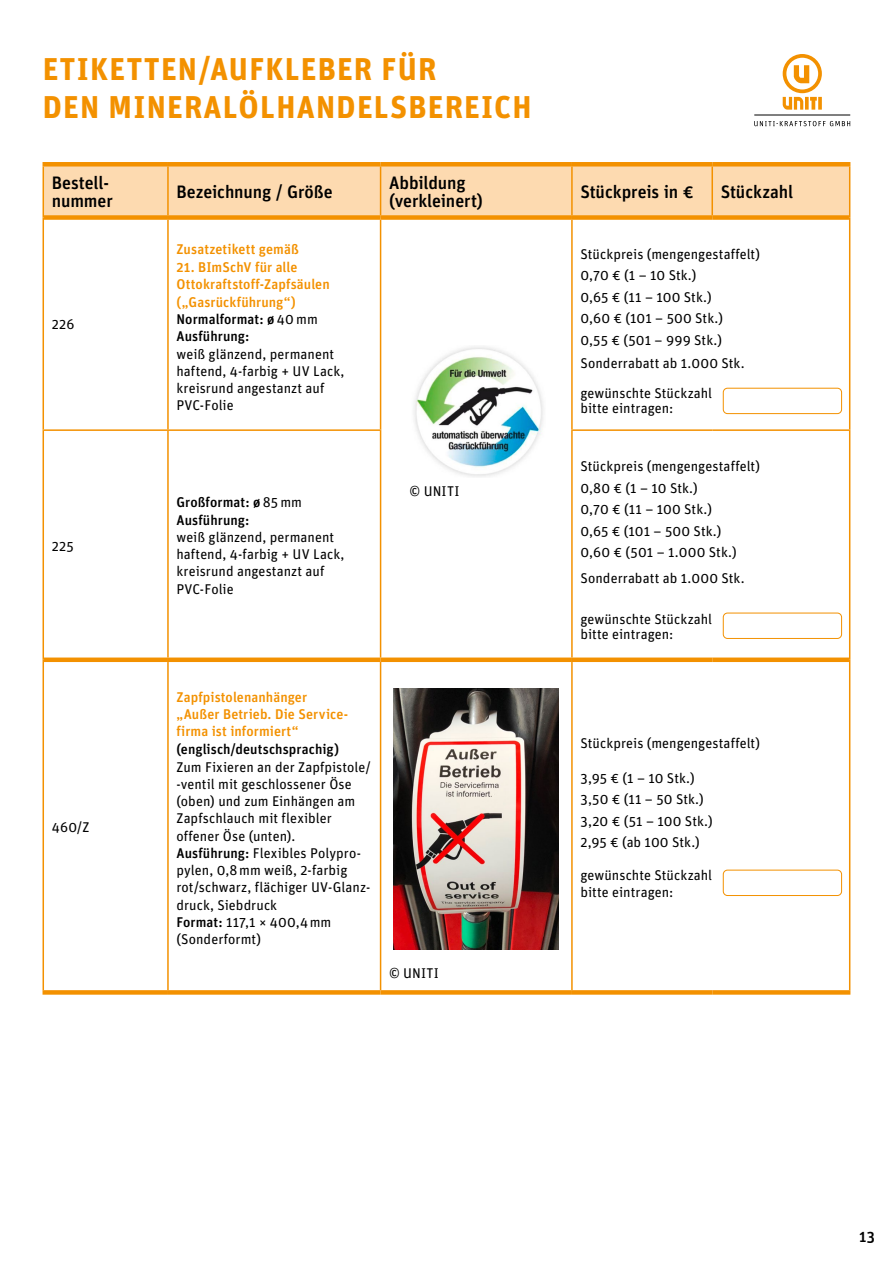
<style>
.page{position:relative;width:893px;height:1263px;background:#fff}
.page>*{position:absolute;margin:0;border:0;box-sizing:border-box;transform-origin:0 0}
.t1{font:700 31.5px/37.5px "Unit OT";letter-spacing:.04em;color:#f39100}
.t2{font:500 18px/18px "Unit OT";letter-spacing:-.01em;color:#000}
.t3{font:500 15.75px "Unit OT";color:#000}
.t4{font:14.1px/17.2px "Unit OT";letter-spacing:.005em;color:#000}
.t5{font:500 14.1px/17.4px "Unit OT";letter-spacing:.005em;color:#f39100}
.t6{font:500 14.1px/17.2px "Unit OT";letter-spacing:.005em;color:#000}
.s1{color:#000}
.s2{font-weight:400;color:#000}
.s3{font-weight:400}
.s4{font-weight:500}
</style>
<div class="page">
<img style="left:414px;top:346px;width:129px;height:131px">
<div style="left:723px;top:388px;width:119px;height:26px;border:1px solid #f39100;border-radius:4px"></div>
<div style="left:723px;top:613px;width:119px;height:26px;border:1px solid #f39100;border-radius:4px"></div>
<div style="left:723px;top:870px;width:119px;height:26px;border:1px solid #f39100;border-radius:4px"></div>
<img style="left:394px;top:689px;width:165px;height:261px">
<div style="left:44px;top:167px;width:805px;height:48px;background:#fddab0"></div>
<div style="left:43px;top:162px;width:125px;height:5px;background:#f39100"></div>
<div style="left:168px;top:162px;width:213px;height:5px;background:#f39100"></div>
<div style="left:381px;top:162px;width:191px;height:5px;background:#f39100"></div>
<div style="left:572px;top:162px;width:140px;height:5px;background:#f39100"></div>
<div style="left:712px;top:162px;width:138px;height:5px;background:#f39100"></div>
<hr style="left:43px;top:167px;width:1px;height:51px;background:#f39100">
<hr style="left:849px;top:167px;width:1px;height:51px;background:#f39100">
<hr style="left:43px;top:218px;width:1px;height:211px;background:#f39100">
<hr style="left:43px;top:431px;width:1px;height:229px;background:#f39100">
<hr style="left:43px;top:660px;width:1px;height:330px;background:#f39100">
<hr style="left:167px;top:220px;width:2px;height:209px;background:#f39100">
<hr style="left:167px;top:431px;width:2px;height:226px;background:#f39100">
<hr style="left:167px;top:662px;width:2px;height:328px;background:#f39100">
<hr style="left:380px;top:220px;width:1px;height:209px;background:#f39100">
<hr style="left:380px;top:431px;width:1px;height:226px;background:#f39100">
<hr style="left:380px;top:662px;width:1px;height:328px;background:#f39100">
<hr style="left:571px;top:220px;width:2px;height:209px;background:#f39100">
<hr style="left:571px;top:431px;width:2px;height:226px;background:#f39100">
<hr style="left:571px;top:662px;width:2px;height:328px;background:#f39100">
<hr style="left:849px;top:218px;width:1px;height:211px;background:#f39100">
<hr style="left:849px;top:431px;width:1px;height:229px;background:#f39100">
<hr style="left:849px;top:660px;width:1px;height:330px;background:#f39100">
<div style="left:44px;top:215px;width:124px;height:5px;background:#f39100"></div>
<div style="left:168px;top:215px;width:213px;height:5px;background:#f39100"></div>
<div style="left:381px;top:215px;width:191px;height:5px;background:#f39100"></div>
<div style="left:572px;top:215px;width:140px;height:5px;background:#f39100"></div>
<div style="left:712px;top:215px;width:137px;height:5px;background:#f39100"></div>
<hr style="left:43px;top:429px;width:125px;height:2px;background:#f39100">
<hr style="left:168px;top:429px;width:213px;height:2px;background:#f39100">
<hr style="left:571px;top:429px;width:141px;height:2px;background:#f39100">
<hr style="left:712px;top:429px;width:138px;height:2px;background:#f39100">
<div style="left:44px;top:657px;width:124px;height:5px;background:#f39100"></div>
<div style="left:168px;top:657px;width:213px;height:5px;background:#f39100"></div>
<div style="left:381px;top:657px;width:191px;height:5px;background:#f39100"></div>
<div style="left:572px;top:657px;width:140px;height:5px;background:#f39100"></div>
<div style="left:712px;top:657px;width:137px;height:5px;background:#f39100"></div>
<div style="left:43px;top:990px;width:125px;height:5px;background:#f39100"></div>
<div style="left:168px;top:990px;width:213px;height:5px;background:#f39100"></div>
<div style="left:381px;top:990px;width:191px;height:5px;background:#f39100"></div>
<div style="left:572px;top:990px;width:140px;height:5px;background:#f39100"></div>
<div style="left:712px;top:990px;width:138px;height:5px;background:#f39100"></div>
<hr style="left:167px;top:167px;width:2px;height:48px;background:#f39100">
<hr style="left:380px;top:167px;width:1px;height:48px;background:#f39100">
<hr style="left:571px;top:167px;width:2px;height:48px;background:#f39100">
<hr style="left:711px;top:167px;width:2px;height:48px;background:#f39100">
<svg style="left:783px;top:54px;width:39px;height:56px"></svg>
<svg style="left:754px;top:121px;width:96px;height:5px"></svg>
<hr style="left:754px;top:115px;width:96px;height:1px;background:#000">
<h1 class="t1" style="left:43px;top:50px;width:490px">ETIKETTEN/AUFKLEBER FÜR<br>DEN MINERALÖLHANDELSBEREICH</h1>
<p class="t2" style="left:52px;top:174px;width:63px">Bestell&shy;nummer</p>
<p class="t2" style="left:176px;top:183px;width:158px">Bezeichnung / Größe</p>
<p class="t2" style="left:389px;top:174px;width:95px">Abbildung (verkleinert)</p>
<p class="t2" style="left:580px;top:183px;width:115px">Stückpreis in €</p>
<p class="t2" style="left:721px;top:183px;width:74px">Stückzahl</p>
<p class="t4" style="left:52px;top:316px;width:24px">226</p>
<p class="t4" style="left:52px;top:537px;width:24px">225</p>
<p class="t4" style="left:52px;top:818px;width:39px">460/Z</p>
<p class="t5" style="left:176px;top:241px;width:124px">Zusatzetikett gemäß</p>
<p class="t5" style="left:176px;top:258px;width:155px">21. BImSchV für alle<br>Ottokraftstoff-Zapfsäulen („Gasrückführung“)<br><span class="s1">Normalformat: ø</span> <span class="s2">40 mm<br></span><span class="s1">Ausführung:</span></p>
<p class="t4" style="left:176px;top:345px;width:170px">weiß glänzend, permanent haftend, 4-farbig + UV Lack, kreisrund angestanzt auf<br>PVC-Folie</p>
<p class="t6" style="left:176px;top:494px;width:127px">Großformat: ø <span class="s3">85 mm<br></span>Ausführung:</p>
<p class="t4" style="left:176px;top:528px;width:169px">weiß glänzend, permanent haftend, 4-farbig + UV Lack, kreisrund angestanzt auf<br>PVC-Folie</p>
<p class="t4" style="left:410px;top:482px;width:51px">© UNITI</p>
<p class="t5" style="left:176px;top:688px;width:172px">Zapfpistolenanhänger „Außer Betrieb. Die Service&shy;firma ist informiert“</p>
<p class="t6" style="left:176px;top:741px;width:164px">(englisch/deutschsprachig)</p>
<p class="t4" style="left:176px;top:758px;width:196px">Zum Fixieren an der Zapfpistole/ -ventil mit geschlossener Öse (oben) und zum Einhängen am<br>Zapfschlauch mit flexibler offener Öse (unten).<br><span class="s4">Ausführung:</span> Flexibles Polypro&shy;pylen, 0,8mm weiß, 2-farbig rot/schwarz, flächiger UV-Glanz&shy;druck, Siebdruck<br><span class="s4">Format:</span> 117,1 × 400,4mm (Sonderformt)</p>
<p class="t4" style="left:389px;top:964px;width:51px">© UNITI</p>
<p class="t4" style="left:580px;top:243px;width:181px;line-height:21.5px">Stückpreis (mengengestaffelt)<br>0,70 € (1 – 10 Stk.)<br>0,65 € (11 – 100 Stk.)<br>0,60 € (101 – 500 Stk.)<br>0,55 € (501 – 999 Stk.)</p>
<p class="t4" style="left:580px;top:348px;width:166px;line-height:30px">Sonderrabatt ab 1.000 Stk. gewünschte Stückzahl</p>
<p class="t4" style="left:580px;top:399px;width:94px">bitte eintragen:</p>
<p class="t4" style="left:580px;top:455px;width:181px;line-height:21.5px">Stückpreis (mengengestaffelt)<br>0,80 € (1 – 10 Stk.)<br>0,70 € (11 – 100 Stk.)<br>0,65 € (101 – 500 Stk.)<br>0,60 € (501 – 1.000 Stk.)</p>
<p class="t4" style="left:580px;top:569px;width:166px">Sonderrabatt ab 1.000 Stk.</p>
<p class="t4" style="left:580px;top:611px;width:133px;line-height:15px">gewünschte Stückzahl bitte eintragen:</p>
<p class="t4" style="left:580px;top:735px;width:181px">Stückpreis (mengengestaffelt)</p>
<p class="t4" style="left:580px;top:767px;width:134px;line-height:21.5px">3,95 € (1 – 10 Stk.)<br>3,50 € (11 – 50 Stk.)<br>3,20 € (51 – 100 Stk.)<br>2,95 € (ab 100 Stk.)</p>
<p class="t4" style="left:580px;top:866px;width:133px">gewünschte Stückzahl bitte eintragen:</p>
<p class="t3" style="left:859px;top:1226px;width:17px">13</p>
</div>
